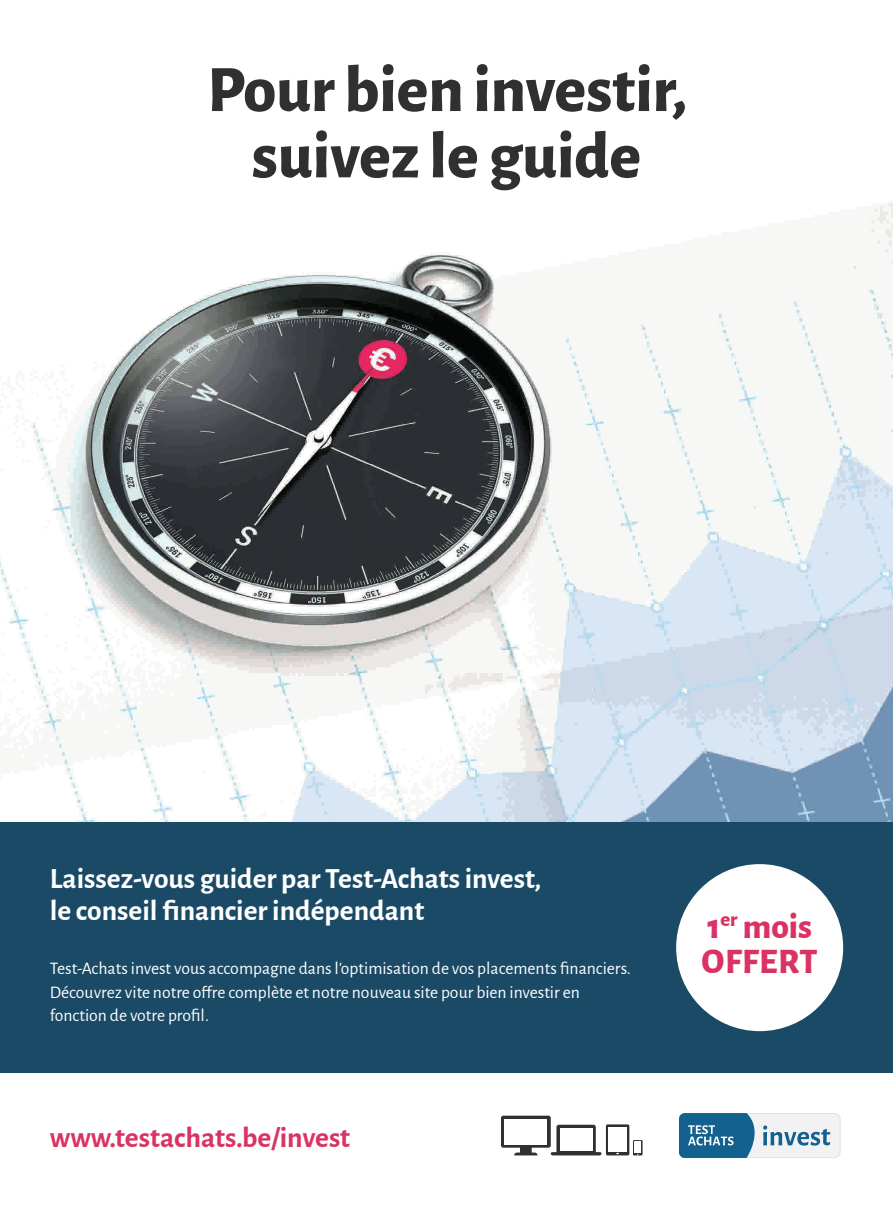
<style>
.page{position:relative;width:893px;height:1212px;background:#fff}
.page>*{position:absolute;margin:0;border:0;box-sizing:border-box;transform-origin:0 0}
.t1{font:800 66.3px/66.3px "Alegreya Sans";color:#303030;text-align:center}
.t2{font:800 35.4px/35.4px "Alegreya Sans";letter-spacing:.01em;color:#db3264}
.t3{font:700 29.4px/32.4px "Alegreya Sans";color:#fff}
.t4{font:700 29.4px "Alegreya Sans";color:#db3264}
.t5{font:17.7px/23.5px "Alegreya Sans";color:#fff}
</style>
<div class="page">
<img style="left:0;top:203px;width:893px;height:953px">
<div style="left:0;top:822px;width:893px;height:251px;background:#1a4a66"></div>
<div style="left:676px;top:864px;width:167px;height:167px;background:#fff;border-radius:50%"></div>
<svg style="left:679px;top:1113px;width:161px;height:45px"></svg>
<div style="left:633px;top:1140px;width:10px;height:15px;background:#303030"></div>
<div style="left:634px;top:1141px;width:7px;height:12px;background:#fff"></div>
<svg style="left:606px;top:1124px;width:23px;height:31px"></svg>
<div style="left:608px;top:1127px;width:19px;height:24px;background:#fff"></div>
<svg style="left:501px;top:1115px;width:100px;height:40px"></svg>
<div style="left:504px;top:1119px;width:43px;height:25px;background:#fff"></div>
<h1 class="t1" style="left:207px;top:52px;width:481px">Pour bien investir, suivez le guide</h1>
<h3 class="t3" style="left:50px;top:860px;width:493px">Laissez-vous guider par Test-Achats invest, le conseil financier indépendant</h3>
<p class="t5" style="left:50px;top:956px;width:583px">Test-Achats invest vous accompagne dans l’optimisation de vos placements financiers.<br>Découvrez vite notre offre complète et notre nouveau site pour bien investir en fonction de votre profil.</p>
<h3 class="t4" style="left:50px;top:1116px;width:302px">www.testachats.be/invest</h3>
<h2 class="t2" style="left:701px;top:906px;width:117px">1<sup>er</sup> mois<br>OFFERT</h2>
</div>
